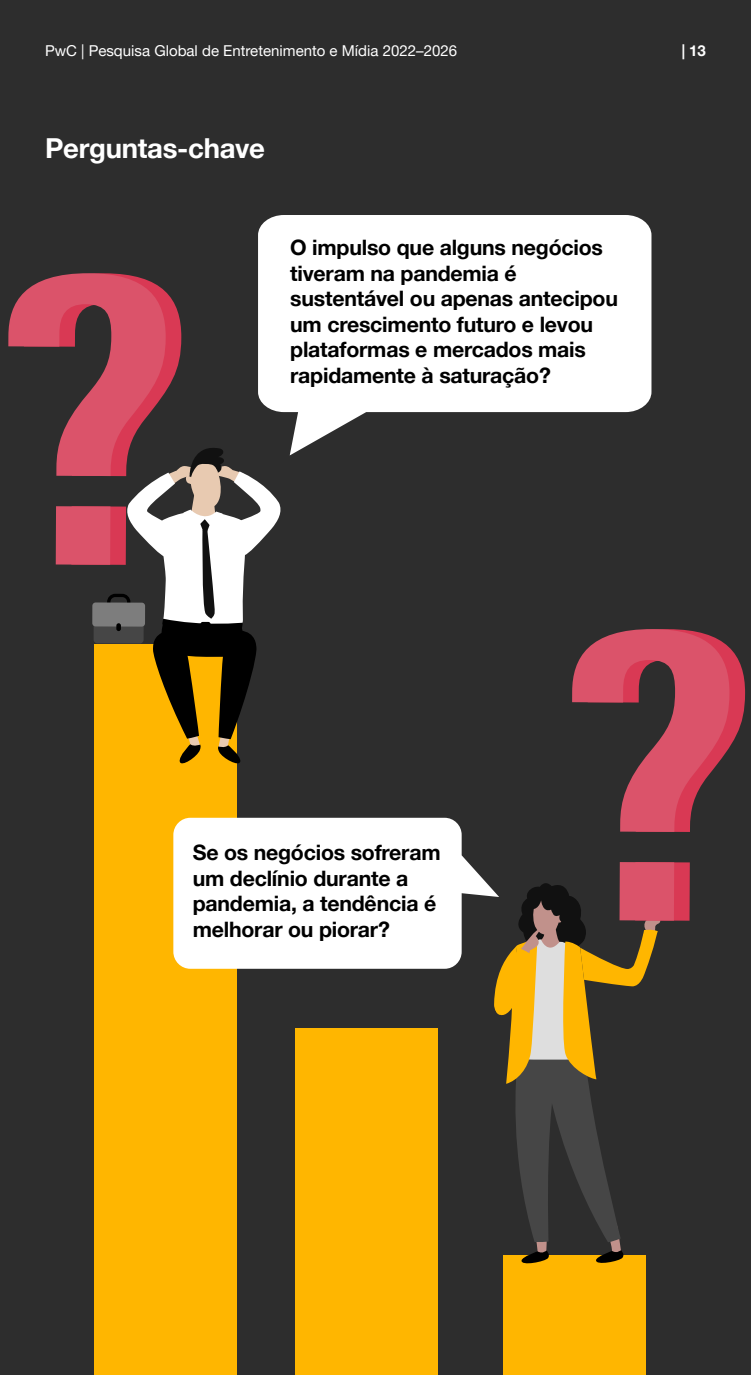
<style>
.page{position:relative;width:751px;height:1375px;background:#fff}
.page>*{position:absolute;margin:0;border:0;box-sizing:border-box;transform-origin:0 0}
.t1{font:700 27.5px "Helvetica Neue LT Pro";letter-spacing:-.01em;color:#fff}
.t2{font:700 21.25px/25.5px "Helvetica Neue LT Pro";letter-spacing:-.01em;color:#000}
.t3{font:15px "Helvetica Neue LT Pro";color:#fff}
.t4{font:700 15px "Helvetica Neue LT Pro";color:#fff}
</style>
<div class="page">
<div style="left:0;top:0;width:750px;height:1375px;background:#2d2d2d"></div>
<div style="left:94px;top:645px;width:142px;height:730px;background:#ffb600"></div>
<div style="left:295px;top:1029px;width:143px;height:346px;background:#ffb600"></div>
<div style="left:502px;top:1256px;width:143px;height:119px;background:#ffb600"></div>
<svg style="left:258px;top:215px;width:393px;height:240px;fill:#fff"></svg>
<svg style="left:173px;top:818px;width:320px;height:151px;background:#ededeb"></svg>
<svg style="left:493px;top:883px;width:167px;height:383px"></svg>
<svg style="left:729px;top:647px;width:15px;height:101px;fill:#d93954"></svg>
<svg style="left:571px;top:629px;width:158px;height:292px"></svg>
<div style="left:93px;top:607px;width:51px;height:37px;background:#464646;border-radius:4px"></div>
<div style="left:92px;top:602px;width:53px;height:25px;background:#7d7d7d;border-radius:3px"></div>
<svg style="left:107px;top:444px;width:176px;height:324px"></svg>
<div style="left:200px;top:622px;width:10px;height:8px;background:#000;border-radius:2px"></div>
<svg style="left:166px;top:292px;width:15px;height:273px"></svg>
<svg style="left:8px;top:273px;width:158px;height:292px"></svg>
<p class="t3" style="left:45px;top:41px;width:413px">PwC | Pesquisa Global de Entretenimento e Mídia 2022–2026</p>
<p class="t4" style="left:681px;top:41px;width:26px">| 13</p>
<p class="t1" style="left:45px;top:131px;width:221px">Perguntas-chave</p>
<p class="t2" style="left:290px;top:234px;width:329px">O impulso que alguns negócios tiveram na pandemia é sustentável ou apenas antecipou um crescimento futuro e levou plataformas e mercados mais rapidamente à saturação?</p>
<p class="t2" style="left:193px;top:840px;width:249px">Se os negócios sofreram um declínio durante a pandemia, a tendência é melhorar ou piorar?</p>
</div>
